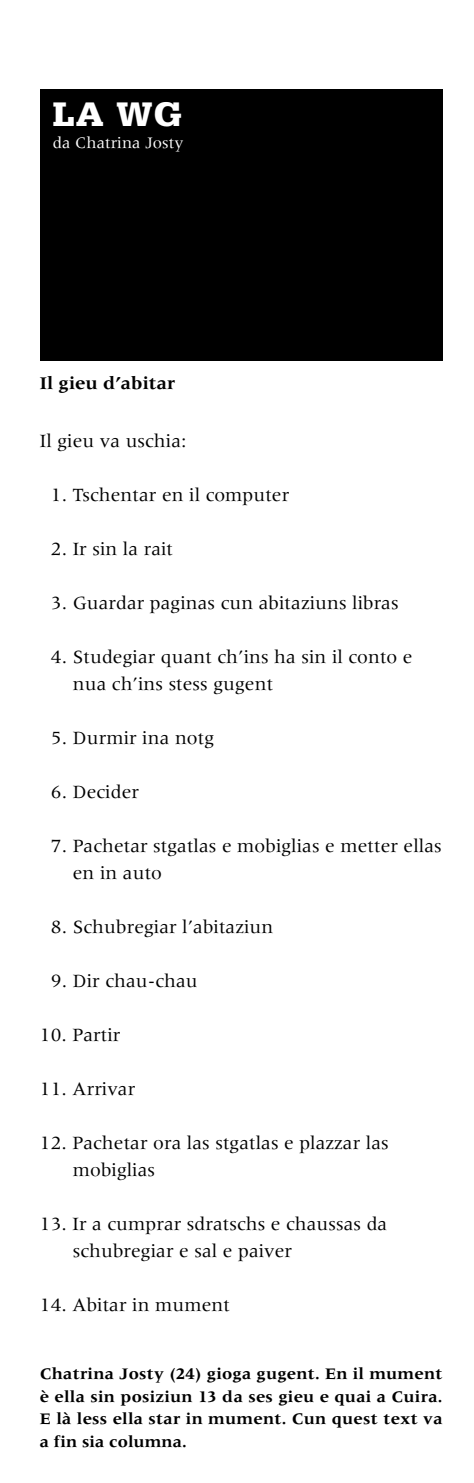
<style>
.page{position:relative;width:474px;height:1483px;background:#fff}
.page>*{position:absolute;margin:0;border:0;box-sizing:border-box;transform-origin:0 0}
.t1{font:900 36px "Serifa Std";color:#fff}
.t2{font:19.35px/27px "Meridien LT Std";letter-spacing:.005em;color:#000}
.t3{font:700 18.45px "Meridien LT Std";letter-spacing:.005em;color:#000}
.t4{font:700 16.65px/22.5px "Meridien LT Std";letter-spacing:.015em;color:#000;text-align:justify}
.t5{font:16.65px "Meridien LT Std";letter-spacing:.005em;color:#fff}
</style>
<div class="page">
<div style="left:40px;top:89px;width:402px;height:271px;background:#000"></div>
<h1 class="t1" style="left:53px;top:93px;width:97px">La WG</h1>
<p class="t5" style="left:53px;top:134px;width:132px">da Chatrina Josty</p>
<p class="t3" style="left:40px;top:373px;width:137px">Il gieu d’abitar</p>
<p class="t2" style="left:40px;top:427px;width:148px">Il gieu va uschia:</p>
<p class="t2" style="left:51px;top:481px;width:239px">1. Tschentar en il computer</p>
<p class="t2" style="left:51px;top:535px;width:123px">2. Ir sin la rait</p>
<p class="t2" style="left:51px;top:589px;width:349px">3. Guardar paginas cun abitaziuns libras</p>
<p class="t2" style="left:73px;top:643px;width:341px;text-indent:-22px">4. Studegiar quant ch’ins ha sin il conto e nua ch’ins stess gugent</p>
<p class="t2" style="left:51px;top:724px;width:164px">5. Durmir ina notg</p>
<p class="t2" style="left:51px;top:778px;width:89px">6. Decider</p>
<p class="t2" style="left:73px;top:832px;width:370px;text-indent:-22px">7. Pachetar stgatlas e mobiglias e metter ellas en in auto</p>
<p class="t2" style="left:51px;top:913px;width:224px">8. Schubregiar l’abitaziun</p>
<p class="t2" style="left:51px;top:967px;width:148px">9. Dir chau- chau</p>
<p class="t2" style="left:40px;top:1021px;width:82px">10. Partir</p>
<p class="t2" style="left:40px;top:1075px;width:97px">11. Arrivar</p>
<p class="t2" style="left:73px;top:1129px;width:317px;text-indent:-33px">12. Pachetar ora las stgatlas e plazzar las mobiglias</p>
<p class="t2" style="left:73px;top:1210px;width:315px;text-indent:-33px">13. Ir a cumprar sdratschs e chaussas da schubregiar e sal e paiver</p>
<p class="t2" style="left:40px;top:1291px;width:191px">14. Abitar in mument</p>
<p class="t4" style="left:40px;top:1362px;width:403px">Chatrina Josty (24) gioga gugent. En il mument è ella sin posiziun 13 da ses gieu e quai a Cuira.<br>E là less ella star in mument. Cun quest text va a fin sia columna.</p>
</div>
